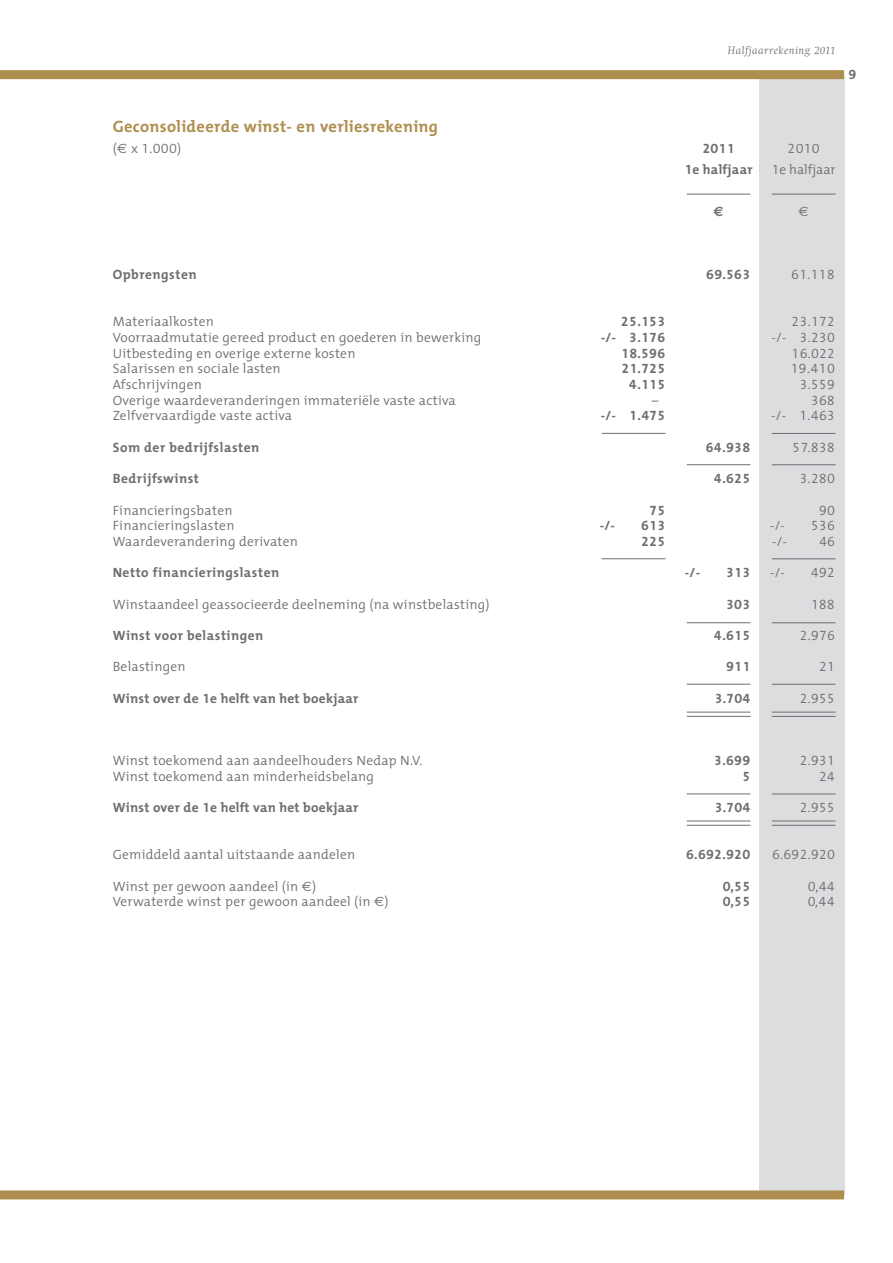
<style>
.page{position:relative;width:893px;height:1263px;background:#fff}
.page>*{position:absolute;margin:0;border:0;box-sizing:border-box;transform-origin:0 0}
.t1{font:700 16.5px "The Mix";letter-spacing:.02em;color:#af8f4f}
.t2{font:300 13.5px "The Mix";letter-spacing:.02em;color:#6d6e71}
.t3{font:700 13.5px "The Mix";letter-spacing:.02em;color:#6d6e71}
.t4{font:700 13.5px "The Mix";letter-spacing:.04em;color:#6d6e71}
.t5{font:300 13.5px "The Mix";color:#6d6e71}
.t6{font:700 13.5px "Euro Sans";color:#6d6e71}
.t7{font:13.5px "Euro Sans";color:#6d6e71}
.t8{font:italic 300 11.25px "Swift";letter-spacing:.04em;color:#6d6e71}
.s1{font-family:"Euro Sans";font-weight:400}
</style>
<div class="page">
<div style="left:759px;top:77px;width:85px;height:1118px;background:#dcddde"></div>
<hr style="left:772px;top:194px;width:64px;height:1px;background:#6d6e71">
<hr style="left:687px;top:194px;width:63px;height:1px;background:#6d6e71">
<hr style="left:772px;top:433px;width:64px;height:1px;background:#6d6e71">
<hr style="left:602px;top:433px;width:63px;height:1px;background:#6d6e71">
<hr style="left:772px;top:464px;width:64px;height:1px;background:#6d6e71">
<hr style="left:687px;top:464px;width:63px;height:1px;background:#6d6e71">
<hr style="left:772px;top:559px;width:64px;height:1px;background:#6d6e71">
<hr style="left:602px;top:558px;width:63px;height:1px;background:#6d6e71">
<hr style="left:687px;top:622px;width:63px;height:1px;background:#6d6e71">
<hr style="left:772px;top:684px;width:64px;height:1px;background:#6d6e71">
<hr style="left:687px;top:684px;width:63px;height:1px;background:#6d6e71">
<hr style="left:772px;top:794px;width:64px;height:1px;background:#6d6e71">
<hr style="left:687px;top:794px;width:63px;height:1px;background:#6d6e71">
<hr style="left:687px;top:821px;width:63px;height:1px;background:#6d6e71">
<hr style="left:772px;top:821px;width:64px;height:1px;background:#6d6e71">
<hr style="left:687px;top:825px;width:63px;height:1px;background:#6d6e71">
<hr style="left:772px;top:825px;width:64px;height:1px;background:#6d6e71">
<hr style="left:687px;top:712px;width:63px;height:1px;background:#6d6e71">
<hr style="left:772px;top:712px;width:64px;height:1px;background:#6d6e71">
<hr style="left:687px;top:716px;width:63px;height:1px;background:#6d6e71">
<hr style="left:772px;top:716px;width:64px;height:1px;background:#6d6e71">
<hr style="left:772px;top:622px;width:64px;height:1px;background:#6d6e71">
<div style="left:0;top:70px;width:844px;height:9px;background:#af8f4f"></div>
<div style="left:0;top:1190px;width:844px;height:9px;background:#af8f4f"></div>
<p class="t8" style="left:728px;top:44px;width:109px">Halfjaarrekening 2011</p>
<p class="t3" style="left:848px;top:63px;width:9px">9</p>
<p class="t1" style="left:113px;top:113px;width:327px">Geconsolideerde winst- en verliesrekening</p>
<p class="t2" style="left:113px;top:138px;width:70px">(<span class="s1">E</span> x 1.000)</p>
<p class="t3" style="left:702px;top:137px;width:34px">2011</p>
<p class="t2" style="left:788px;top:138px;width:34px">2010</p>
<p class="t3" style="left:684px;top:158px;width:70px">1e halfjaar</p>
<p class="t5" style="left:772px;top:159px;width:65px">1e halfjaar</p>
<p class="t6" style="left:713px;top:204px;width:12px">e</p>
<p class="t7" style="left:799px;top:204px;width:12px">E</p>
<p class="t4" style="left:113px;top:263px;width:85px">Opbrengsten</p>
<p class="t3" style="left:706px;top:263px;width:46px">69.563</p>
<p class="t2" style="left:791px;top:264px;width:45px">61.118</p>
<p class="t2" style="left:113px;top:311px;width:103px">Materiaalkosten</p>
<p class="t3" style="left:621px;top:310px;width:46px">25.153</p>
<p class="t2" style="left:792px;top:311px;width:45px">23.172</p>
<p class="t2" style="left:113px;top:326px;width:370px">Voorraadmutatie gereed product en goederen in bewerking</p>
<p class="t3" style="left:601px;top:326px;width:66px">-/- 3.176</p>
<p class="t2" style="left:772px;top:326px;width:65px">-/- 3.230</p>
<p class="t2" style="left:113px;top:342px;width:244px">Uitbesteding en overige externe kosten</p>
<p class="t3" style="left:621px;top:342px;width:46px">18.596</p>
<p class="t2" style="left:792px;top:342px;width:45px">16.022</p>
<p class="t2" style="left:113px;top:358px;width:170px">Salarissen en sociale lasten</p>
<p class="t3" style="left:621px;top:357px;width:45px">21.725</p>
<p class="t2" style="left:791px;top:358px;width:46px">19.410</p>
<p class="t2" style="left:113px;top:373px;width:91px">Afschrijvingen</p>
<p class="t3" style="left:629px;top:373px;width:38px">4.115</p>
<p class="t2" style="left:800px;top:373px;width:37px">3.559</p>
<p class="t2" style="left:113px;top:389px;width:344px">Overige waardeveranderingen immateriële vaste activa</p>
<p class="t2" style="left:652px;top:389px;width:8px">–</p>
<p class="t2" style="left:811px;top:389px;width:26px">368</p>
<p class="t2" style="left:113px;top:405px;width:181px">Zelfvervaardigde vaste activa</p>
<p class="t3" style="left:601px;top:405px;width:66px">-/- 1.475</p>
<p class="t2" style="left:771px;top:405px;width:65px">-/- 1.463</p>
<p class="t4" style="left:113px;top:436px;width:148px">Som der bedrijfslasten</p>
<p class="t3" style="left:706px;top:436px;width:46px">64.938</p>
<p class="t2" style="left:792px;top:436px;width:44px">57.838</p>
<p class="t4" style="left:113px;top:467px;width:88px">Bedrijfswinst</p>
<p class="t3" style="left:714px;top:467px;width:38px">4.625</p>
<p class="t2" style="left:800px;top:467px;width:37px">3.280</p>
<p class="t2" style="left:113px;top:499px;width:121px">Financieringsbaten</p>
<p class="t3" style="left:649px;top:499px;width:17px">75</p>
<p class="t2" style="left:819px;top:499px;width:17px">90</p>
<p class="t2" style="left:113px;top:514px;width:123px">Financieringslasten</p>
<p class="t3" style="left:600px;top:514px;width:17px">-/-</p>
<p class="t3" style="left:641px;top:514px;width:26px">613</p>
<p class="t2" style="left:770px;top:514px;width:17px">-/-</p>
<p class="t2" style="left:811px;top:514px;width:26px">536</p>
<p class="t2" style="left:113px;top:530px;width:187px">Waardeverandering derivaten</p>
<p class="t3" style="left:641px;top:530px;width:26px">225</p>
<p class="t2" style="left:772px;top:530px;width:17px">-/-</p>
<p class="t2" style="left:819px;top:530px;width:17px">46</p>
<p class="t4" style="left:113px;top:561px;width:168px">Netto financieringslasten</p>
<p class="t3" style="left:685px;top:561px;width:17px">-/-</p>
<p class="t3" style="left:726px;top:561px;width:26px">313</p>
<p class="t2" style="left:770px;top:561px;width:17px">-/-</p>
<p class="t2" style="left:811px;top:561px;width:26px">492</p>
<p class="t2" style="left:113px;top:593px;width:378px">Winstaandeel geassocieerde deelneming (na winstbelasting)</p>
<p class="t3" style="left:726px;top:593px;width:26px">303</p>
<p class="t2" style="left:811px;top:593px;width:26px">188</p>
<p class="t4" style="left:113px;top:624px;width:152px">Winst voor belastingen</p>
<p class="t3" style="left:714px;top:624px;width:38px">4.615</p>
<p class="t2" style="left:800px;top:624px;width:37px">2.976</p>
<p class="t2" style="left:113px;top:655px;width:75px">Belastingen</p>
<p class="t3" style="left:726px;top:655px;width:26px">911</p>
<p class="t2" style="left:819px;top:655px;width:17px">21</p>
<p class="t3" style="left:113px;top:687px;width:247px">Winst over de 1e helft van het boekjaar</p>
<p class="t3" style="left:715px;top:687px;width:37px">3.704</p>
<p class="t2" style="left:800px;top:687px;width:37px">2.955</p>
<p class="t2" style="left:113px;top:749px;width:311px">Winst toekomend aan aandeelhouders Nedap N.V.</p>
<p class="t3" style="left:714px;top:749px;width:37px">3.699</p>
<p class="t2" style="left:800px;top:749px;width:37px">2.931</p>
<p class="t2" style="left:113px;top:765px;width:263px">Winst toekomend aan minderheidsbelang</p>
<p class="t3" style="left:742px;top:765px;width:9px">5</p>
<p class="t2" style="left:819px;top:765px;width:17px">24</p>
<p class="t3" style="left:113px;top:796px;width:247px">Winst over de 1e helft van het boekjaar</p>
<p class="t3" style="left:715px;top:796px;width:37px">3.704</p>
<p class="t2" style="left:800px;top:796px;width:37px">2.955</p>
<p class="t2" style="left:113px;top:844px;width:244px">Gemiddeld aantal uitstaande aandelen</p>
<p class="t3" style="left:686px;top:843px;width:66px">6.692.920</p>
<p class="t2" style="left:772px;top:844px;width:65px">6.692.920</p>
<p class="t2" style="left:113px;top:875px;width:205px">Winst per gewoon aandeel (in <span class="s1">E</span>)</p>
<p class="t3" style="left:723px;top:875px;width:29px">0,55</p>
<p class="t2" style="left:808px;top:875px;width:29px">0,44</p>
<p class="t2" style="left:113px;top:891px;width:277px">Verwaterde winst per gewoon aandeel (in <span class="s1">E</span>)</p>
<p class="t3" style="left:723px;top:890px;width:29px">0,55</p>
<p class="t2" style="left:808px;top:891px;width:29px">0,44</p>
</div>
